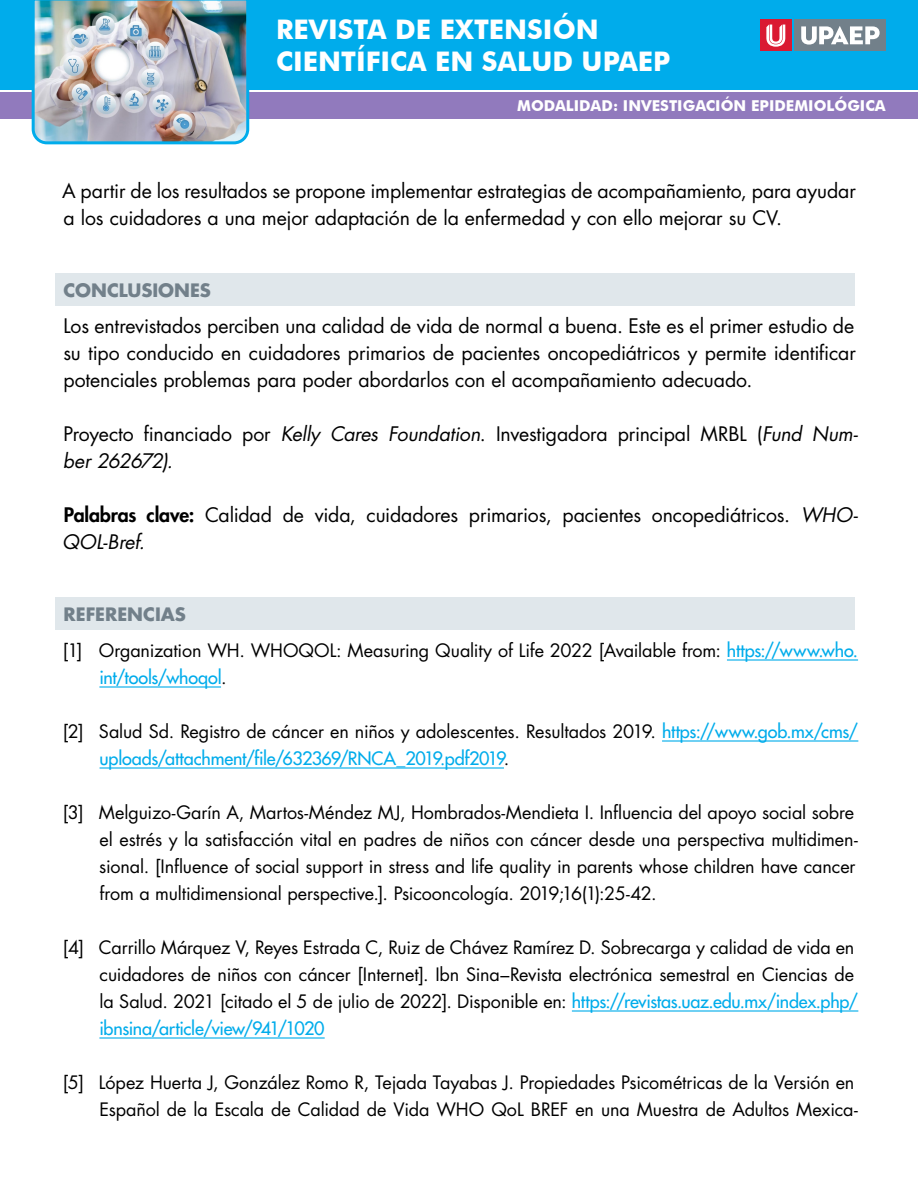
<style>
.page{position:relative;width:918px;height:1188px;background:#fff}
.page>*{position:absolute;margin:0;border:0;box-sizing:border-box;transform-origin:0 0}
.t1{font:700 27px/32.4px "Futura BT";color:#fff}
.cuerpo{font:19.5px/27px "Futura Std";letter-spacing:-.005em;color:#000}
.referencias{font:18px/27px "Futura Std";letter-spacing:-.01em;color:#000}
.referencias-2{font:500 18px/27px "Futura Std";letter-spacing:-.015em;color:#00aceb}
.apartado{font:700 18px "Futura Std";color:#72808a}
.t2{font:700 15px "Futura BT";color:#fff}
.s1{font-style:italic}
.s2{font-weight:800}
.s3{font-weight:500;color:#00aceb}
.s4{font-weight:400;color:#000}
</style>
<div class="page">
<div style="left:0;top:92px;width:918px;height:27px;background:#917abd"></div>
<div style="left:0;top:0;width:918px;height:90px;background:#00aceb"></div>
<img style="left:31px;top:0;width:219px;height:145px">
<div style="left:795px;top:20px;width:91px;height:31px;background:#72808a"></div>
<svg style="left:801px;top:26px;width:79px;height:19px"></svg>
<div style="left:760px;top:20px;width:32px;height:31px;background:#da1a32"></div>
<svg style="left:766px;top:25px;width:19px;height:22px"></svg>
<div style="left:56px;top:273px;width:799px;height:33px;background:#e0e7eb"></div>
<div style="left:56px;top:597px;width:799px;height:33px;background:#e0e7eb"></div>
<hr style="left:727px;top:659px;width:131px;height:2px;background:#00aceb">
<hr style="left:99px;top:686px;width:122px;height:2px;background:#00aceb">
<hr style="left:662px;top:740px;width:196px;height:2px;background:#00aceb">
<hr style="left:100px;top:767px;width:404px;height:2px;background:#00aceb">
<hr style="left:572px;top:1010px;width:286px;height:2px;background:#00aceb">
<hr style="left:99px;top:1037px;width:226px;height:2px;background:#00aceb">
<h1 class="t1" style="left:276px;top:13px;width:396px">REVISTA DE EXTENSIÓN<br>CIENTÍFICA EN SALUD UPAEP</h1>
<p class="t2" style="left:517px;top:97px;width:370px">MODALIDAD: INVESTIGACIÓN EPIDEMIOLÓGICA</p>
<p class="cuerpo" style="left:62px;top:178px;width:795px">A partir de los resultados se propone implementar estrategias de acompañamiento, para ayudar a los cuidadores a una mejor adaptación de la enfermedad y con ello mejorar su CV.</p>
<p class="apartado" style="left:64px;top:278px;width:149px">CONCLUSIONES</p>
<p class="cuerpo" style="left:63px;top:313px;width:794px;text-align:justify">Los entrevistados perciben una calidad de vida de normal a buena. Este es el primer estudio de su tipo conducido en cuidadores primarios de pacientes oncopediátricos y permite identificar potenciales problemas para poder abordarlos con el acompañamiento adecuado.</p>
<p class="cuerpo" style="left:63px;top:421px;width:797px">Proyecto financiado por <span class="s1">Kelly Cares Foundation</span>. Investigadora principal MRBL (<span class="s1">Fund Num&shy;ber 262672).</span></p>
<p class="cuerpo" style="left:62px;top:502px;width:797px"><span class="s2">Palabras clave:</span> Calidad de vida, cuidadores primarios, pacientes oncopediátricos. <span class="s1">WHO-<br>QOL-Bref.</span></p>
<p class="apartado" style="left:64px;top:602px;width:124px">REFERENCIAS</p>
<p class="referencias" style="left:99px;top:637px;width:760px;text-indent:-37px">[1] Organization WH. WHOQOL: Measuring Quality of Life 2022 [Available from: <span class="s3">https://www.who. int/tools/whoqol</span>.</p>
<p class="referencias-2" style="left:100px;top:718px;width:760px;text-indent:-37px"><span class="s4">[2] Salud Sd. Registro de cáncer en niños y adolescentes. Resultados 2019.</span> https://www.gob.mx/cms/ uploads/attachment/file/632369/RNCA_2019.pdf2019<span class="s4">.</span></p>
<p class="referencias" style="left:99px;top:799px;width:760px;text-indent:-36px">[3] Melguizo-Garín A, Martos-Méndez MJ, Hombrados-Mendieta I. Influencia del apoyo social sobre el estrés y la satisfacción vital en padres de niños con cáncer desde una perspectiva multidimen&shy;sional. [Influence of social support in stress and life quality in parents whose children have cancer from a multidimensional perspective.]. Psicooncología. 2019;16(1):25-42.</p>
<p class="referencias" style="left:99px;top:934px;width:760px;text-indent:-37px">[4] Carrillo Márquez V, Reyes Estrada C, Ruiz de Chávez Ramírez D. Sobrecarga y calidad de vida en cuidadores de niños con cáncer [Internet]. Ibn Sina–Revista electrónica semestral en Ciencias de la Salud. 2021 [citado el 5 de julio de 2022]. Disponible en: <span class="s3">https://revistas.uaz.edu.mx/index.php/ ibnsina/article/view/941/1020</span></p>
<p class="referencias" style="left:63px;top:1069px;width:796px;text-align:right">[5] López Huerta J, González Romo R, Tejada Tayabas J. Propiedades Psicométricas de la Versión en<br>Español de la Escala de Calidad de Vida WHO QoL BREF en una Muestra de Adultos Mexica-</p>
</div>
